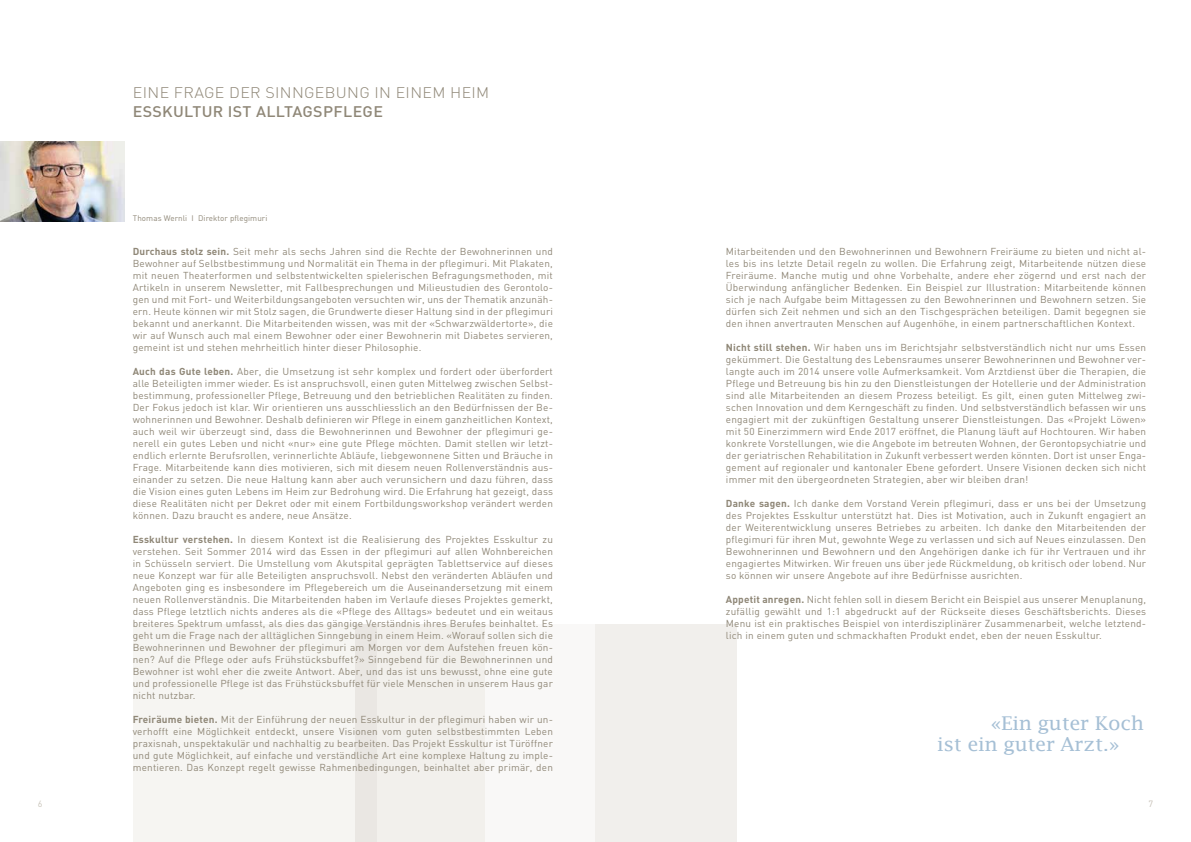
<style>
.page{position:relative;width:1191px;height:842px;background:#fff}
.page>*{position:absolute;margin:0;border:0;box-sizing:border-box;transform-origin:0 0}
.t1{font:19px/21px "Lucida Fax";letter-spacing:-.02em;color:#a5bfd5;scale:1.05 1}
.t2{font:300 15.2px "DIN";letter-spacing:.02em;color:#8f8777;scale:1.05 1}
.t3{font:500 15.2px "DIN";letter-spacing:.02em;color:#8f8777;scale:1.05 1}
.t4{font:10px/12px "DIN";letter-spacing:.02em;color:#8f8777;text-align:justify}
.t5{font:9px "DIN";color:#c9c4b9}
.t6{font:9px "DIN";color:#c4bdb3}
.t7{font:8px "DIN";letter-spacing:.01em;color:#8f8777}
.s1{font-weight:700}
</style>
<div class="page">
<div style="left:595px;top:624px;width:141px;height:218px;background:#f1efec"></div>
<div style="left:377px;top:624px;width:109px;height:218px;background:#f2f0ec"></div>
<div style="left:486px;top:624px;width:109px;height:218px;background:#f9f8f7"></div>
<div style="left:355px;top:624px;width:22px;height:218px;background:#eae7e3"></div>
<div style="left:133px;top:624px;width:221px;height:218px;background:#f6f5f2"></div>
<img style="left:0;top:142px;width:125px;height:79px">
<h2 class="t2" style="left:133px;top:83px;width:341px">EINE FRAGE DER SINNGEBUNG IN EINEM HEIM</h2>
<h2 class="t3" style="left:133px;top:102px;width:240px">ESSKULTUR IST ALLTAGSPFLEGE</h2>
<p class="t7" style="left:133px;top:213px;width:136px">Thomas Wernli I Direktor pflegimuri</p>
<p class="t4" style="left:133px;top:245px;width:422px"><span class="s1">Durchaus stolz sein.</span> Seit mehr als sechs Jahren sind die Rechte der Bewohnerinnen und Bewohner auf Selbstbestimmung und Normalität ein Thema in der pflegimuri. Mit Plakaten, mit neuen Theaterformen und selbstentwickelten spielerischen Befragungsmethoden, mit Artikeln in unserem Newsletter, mit Fallbesprechungen und Milieustudien des Gerontolo&shy;gen und mit Fort- und Weiterbildungsangeboten versuchten wir, uns der Thematik anzunäh&shy;ern. Heute können wir mit Stolz sagen, die Grundwerte dieser Haltung sind in der pflegimuri bekannt und anerkannt. Die Mitarbeitenden wissen, was mit der «Schwarzwäldertorte», die wir auf Wunsch auch mal einem Bewohner oder einer Bewohnerin mit Diabetes servieren, gemeint ist und stehen mehrheitlich hinter dieser Philosophie.</p>
<p class="t4" style="left:133px;top:365px;width:422px"><span class="s1">Auch das Gute leben.</span> Aber, die Umsetzung ist sehr komplex und fordert oder überfordert alle Beteiligten immer wieder. Es ist anspruchsvoll, einen guten Mittelweg zwischen Selbst&shy;bestimmung, professioneller Pflege, Betreuung und den betrieblichen Realitäten zu finden.<br>Der Fokus jedoch ist klar. Wir orientieren uns ausschliesslich an den Bedürfnissen der Be&shy;wohnerinnen und Bewohner. Deshalb definieren wir Pflege in einem ganzheitlichen Kontext, auch weil wir überzeugt sind, dass die Bewohnerinnen und Bewohner der pflegimuri ge&shy;nerell ein gutes Leben und nicht «nur» eine gute Pflege möchten. Damit stellen wir letzt&shy;endlich erlernte Berufsrollen, verinnerlichte Abläufe, liebgewonnene Sitten und Bräuche in Frage. Mitarbeitende kann dies motivieren, sich mit diesem neuen Rollenverständnis aus&shy;einander zu setzen. Die neue Haltung kann aber auch verunsichern und dazu führen, dass die Vision eines guten Lebens im Heim zur Bedrohung wird. Die Erfahrung hat gezeigt, dass diese Realitäten nicht per Dekret oder mit einem Fortbildungsworkshop verändert werden können. Dazu braucht es andere, neue Ansätze.</p>
<p class="t4" style="left:133px;top:533px;width:422px"><span class="s1">Esskultur verstehen.</span> In diesem Kontext ist die Realisierung des Projektes Esskultur zu verstehen. Seit Sommer 2014 wird das Essen in der pflegimuri auf allen Wohnbereichen in Schüsseln serviert. Die Umstellung vom Akutspital geprägten Tablettservice auf dieses neue Konzept war für alle Beteiligten anspruchsvoll. Nebst den veränderten Abläufen und Angeboten ging es insbesondere im Pflegebereich um die Auseinandersetzung mit einem neuen Rollenverständnis. Die Mitarbeitenden haben im Verlaufe dieses Projektes gemerkt, dass Pflege letztlich nichts anderes als die «Pflege des Alltags» bedeutet und ein weitaus breiteres Spektrum umfasst, als dies das gängige Verständnis ihres Berufes beinhaltet. Es geht um die Frage nach der alltäglichen Sinngebung in einem Heim. «Worauf sollen sich die Bewohnerinnen und Bewohner der pflegimuri am Morgen vor dem Aufstehen freuen kön&shy;nen? Auf die Pflege oder aufs Frühstücksbuffet?» Sinngebend für die Bewohnerinnen und Bewohner ist wohl eher die zweite Antwort. Aber, und das ist uns bewusst, ohne eine gute und professionelle Pflege ist das Frühstücksbuffet für viele Menschen in unserem Haus gar nicht nutzbar.</p>
<p class="t4" style="left:133px;top:713px;width:422px"><span class="s1">Freiräume bieten.</span> Mit der Einführung der neuen Esskultur in der pflegimuri haben wir un&shy;verhofft eine Möglichkeit entdeckt, unsere Visionen vom guten selbstbestimmten Leben praxisnah, unspektakulär und nachhaltig zu bearbeiten. Das Projekt Esskultur ist Türöffner und gute Möglichkeit, auf einfache und verständliche Art eine komplexe Haltung zu imple&shy;mentieren. Das Konzept regelt gewisse Rahmenbedingungen, beinhaltet aber primär, den</p>
<p class="t4" style="left:726px;top:245px;width:422px">Mitarbeitenden und den Bewohnerinnen und Bewohnern Freiräume zu bieten und nicht al&shy;les bis ins letzte Detail regeln zu wollen. Die Erfahrung zeigt, Mitarbeitende nützen diese Freiräume. Manche mutig und ohne Vorbehalte, andere eher zögernd und erst nach der Überwindung anfänglicher Bedenken. Ein Beispiel zur Illustration: Mitarbeitende können sich je nach Aufgabe beim Mittagessen zu den Bewohnerinnen und Bewohnern setzen. Sie dürfen sich Zeit nehmen und sich an den Tischgesprächen beteiligen. Damit begegnen sie den ihnen anvertrauten Menschen auf Augenhöhe, in einem partnerschaftlichen Kontext.</p>
<p class="t4" style="left:726px;top:341px;width:422px"><span class="s1">Nicht still stehen.</span> Wir haben uns im Berichtsjahr selbstverständlich nicht nur ums Essen gekümmert. Die Gestaltung des Lebensraumes unserer Bewohnerinnen und Bewohner ver&shy;langte auch im 2014 unsere volle Aufmerksamkeit. Vom Arztdienst über die Therapien, die Pflege und Betreuung bis hin zu den Dienstleistungen der Hotellerie und der Administration sind alle Mitarbeitenden an diesem Prozess beteiligt. Es gilt, einen guten Mittelweg zwi&shy;schen Innovation und dem Kerngeschäft zu finden. Und selbstverständlich befassen wir uns engagiert mit der zukünftigen Gestaltung unserer Dienstleistungen. Das «Projekt Löwen» mit 50 Einerzimmern wird Ende 2017 eröffnet, die Planung läuft auf Hochtouren. Wir haben konkrete Vorstellungen, wie die Angebote im betreuten Wohnen, der Gerontopsychiatrie und der geriatrischen Rehabilitation in Zukunft verbessert werden könnten. Dort ist unser Enga&shy;gement auf regionaler und kantonaler Ebene gefordert. Unsere Visionen decken sich nicht immer mit den übergeordneten Strategien, aber wir bleiben dran!</p>
<p class="t4" style="left:726px;top:497px;width:422px"><span class="s1">Danke sagen.</span> Ich danke dem Vorstand Verein pflegimuri, dass er uns bei der Umsetzung des Projektes Esskultur unterstützt hat. Dies ist Motivation, auch in Zukunft engagiert an der Weiterentwicklung unseres Betriebes zu arbeiten. Ich danke den Mitarbeitenden der pflegimuri für ihren Mut, gewohnte Wege zu verlassen und sich auf Neues einzulassen. Den Bewohnerinnen und Bewohnern und den Angehörigen danke ich für ihr Vertrauen und ihr engagiertes Mitwirken. Wir freuen uns über jede Rückmeldung, ob kritisch oder lobend. Nur so können wir unsere Angebote auf ihre Bedürfnisse ausrichten.</p>
<p class="t4" style="left:726px;top:593px;width:422px"><span class="s1">Appetit anregen.</span> Nicht fehlen soll in diesem Bericht ein Beispiel aus unserer Menuplanung, zufällig gewählt und 1:1 abgedruckt auf der Rückseite dieses Geschäftsberichts. Dieses Menu ist ein praktisches Beispiel von interdisziplinärer Zusammenarbeit, welche letztend&shy;lich in einem guten und schmackhaften Produkt endet, eben der neuen Esskultur.</p>
<h1 class="t1" style="left:937px;top:712px;width:198px;text-indent:53px">«Ein guter Koch ist ein guter Arzt.»</h1>
<p class="t5" style="left:38px;top:798px;width:6px">6</p>
<p class="t6" style="left:1148px;top:798px;width:6px">7</p>
</div>
